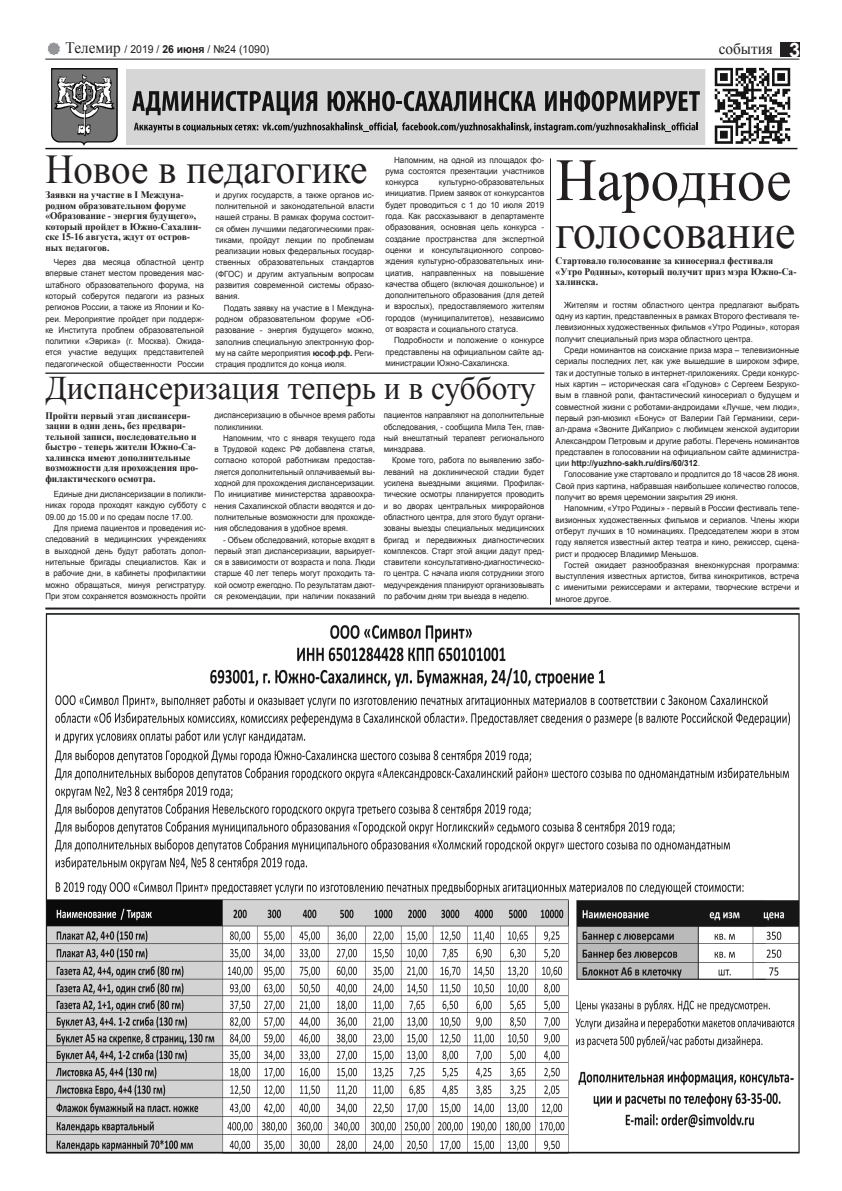
<style>
.page{position:relative;width:842px;height:1191px;background:#fff}
.page>*{position:absolute;margin:0;border:0;box-sizing:border-box;transform-origin:0 0}
.t1{font:60px "Times New Roman";color:#231f20;scale:.95 1}
.t2{font:48px "Times New Roman";color:#231f20;scale:.95 1}
.t3{font:41px "Times New Roman";color:#231f20;scale:.95 1}
.t4{font:33px "Times New Roman";color:#231f20;scale:.95 1}
.t5{font:16px "Times New Roman";color:#231f20;scale:.95 1}
.t6{font:11px "Arial";color:#231f20;scale:.95 1}
.t7{font:700 10px/10.5px "Times New Roman";color:#231f20;scale:.95 1}
.t8{font:8.5px/11.3px "Arial";color:#231f20;text-align:justify;scale:.95 1}
.t9{font:8.5px/11.3px "Arial";color:#231f20;text-align:justify;scale:.93 1}
.s1{font-family:"Times New Roman";font-size:16px}
.s2{font-weight:700}
.s3{font-family:"Arial";font-weight:700;font-size:20px;color:#fff}
</style>
<div class="page">
<hr style="left:45px;top:59px;width:754px;height:1px;background:#231f20">
<div style="left:780px;top:43px;width:19px;height:14px;background:#231f20"></div>
<svg style="left:47px;top:42px;width:13px;height:13px"></svg>
<hr style="left:45px;top:607px;width:754px;height:2px;background:#231f20">
<hr style="left:45px;top:372px;width:499px;height:2px;background:#231f20">
<div style="left:54px;top:69px;width:743px;height:75px;background:#d6d6d6"></div>
<svg style="left:132px;top:91px;width:185px;height:24px"></svg>
<svg style="left:328px;top:91px;width:208px;height:20px"></svg>
<svg style="left:545px;top:90px;width:155px;height:22px"></svg>
<svg style="left:134px;top:122px;width:564px;height:11px"></svg>
<img style="left:705px;top:67px;width:93px;height:83px">
<hr style="left:45px;top:148px;width:752px;height:1px;background:#141414">
<svg style="left:51px;top:68px;width:74px;height:76px"></svg>
<img style="left:52px;top:69px;width:65px;height:77px">
<hr style="left:550px;top:158px;width:1px;height:447px;background:#231f20">
<img style="left:45px;top:613px;width:754px;height:541px">
<p class="t6" style="left:66px;top:42px;width:216px"><span class="s1">Телемир</span> / 2019 / <span class="s2">26 июня</span> / №24 (1090)</p>
<h3 class="t5" style="left:719px;top:37px;width:87px">события <span class="s3">3</span></h3>
<h3 class="t3" style="left:45px;top:140px;width:341px">Новое в педагогике</h3>
<p class="t7" style="left:45px;top:189px;width:166px">Заявки на участие в I Междуна&shy;родном образовательном форуме «Образование - энергия будущего», который пройдет в Южно-Сахалин&shy;ске 15-16 августа, ждут от остров&shy;ных педагогов.</p>
<p class="t8" style="left:45px;top:256px;width:169px;text-indent:9px">Через два месяца областной центр впервые станет местом проведения мас&shy;штабного образовательного форума, на который соберутся педагоги из разных регионов России, а также из Японии и Ко&shy;реи. Мероприятие пройдет при поддерж&shy;ке и нститута проблем образовательной политики «Эврика» (г. Москва). Ожида&shy;ется участие ведущих представителей педагогической общественности России</p>
<p class="t8" style="left:215px;top:189px;width:169px">и других государств, а также органов ис&shy;полнительной и законодательной власти нашей страны. В рамках форума состоит&shy;ся обмен лучшими педагогическими прак&shy;тиками, пройдут лекции по проблемам реализации новых федеральных государ&shy;ственных образовательных стандартов (ФГОС) и другим актуальным вопросам развития современной системы образо&shy;вания.</p>
<p class="t8" style="left:215px;top:302px;width:169px;text-indent:9px">Подать заявку на участие в I Междуна&shy;родном образовательном форуме «Об&shy;разование - энергия будущего» можно, заполнив специальную электронную фор&shy;му на сайте мероприятия <span class="s2">юсоф.рф.</span> Реги&shy;страция продлится до конца июля.</p>
<p class="t8" style="left:386px;top:154px;width:169px;text-indent:8px">Напомним, на одной из площадок фо&shy;рума состоятся презентации участников конкурса</p>
<p class="t8" style="left:386px;top:176px;width:169px;text-indent:53px">культурно-образовательных инициатив. Прием заявок от конкурсантов будет проводиться с 1 до 10 июля 2019 года. Как рассказывают в департаменте образования, основная цель конкурса - создание пространства для экспертной оценки и консультационного сопрово&shy;ждения культурно-образовательных ини&shy;циатив, направленных на повышение качества общего (включая дошкольное) и дополнительного образования (для детей и взрослых), предоставляемого жителям городов (муниципалитетов), независимо от возраста и социального статуса.</p>
<p class="t8" style="left:386px;top:335px;width:169px;text-indent:9px">Подробности и положение о конкурсе представлены на официальном сайте ад&shy;министрации Южно-Сахалинска.</p>
<h3 class="t4" style="left:45px;top:365px;width:518px">Диспансеризация теперь и в субботу</h3>
<p class="t7" style="left:45px;top:410px;width:163px">Пройти первый этап диспансери&shy;зации в один день, без предвари&shy;тельной записи, последовательно и быстро - теперь жители Южно-Са&shy;халинска имеют дополнительные возможности для прохождения про&shy;филактического осмотра.</p>
<p class="t9" style="left:45px;top:488px;width:174px;text-indent:9px">Единые дни диспансеризации в поликли&shy;никах города проходят каждую субботу с 09.00 до 15.00 и по средам после 17.00.</p>
<p class="t9" style="left:45px;top:522px;width:174px;text-indent:9px">Для приема пациентов и проведения ис&shy;следований в медицинских учреждениях в выходной день будут работать допол&shy;нительные бригады специалистов. Как и в рабочие дни, в кабинеты профилактики можно обращаться, минуя регистратуру.<br>При этом сохраняется возможность пройти</p>
<p class="t9" style="left:214px;top:409px;width:174px">диспансеризацию в обычное время работы поликлиники.</p>
<p class="t9" style="left:214px;top:432px;width:174px;text-indent:9px">Напомним, что с января текущего года в Трудовой кодекс РФ добавлена статья, согласно которой работникам предостав&shy;ляется дополнительный оплачиваемый вы&shy;ходной для прохождения диспансеризации.<br>По инициативе министерства здравоохра&shy;нения Сахалинской области вводятся и до&shy;полнительные возможности для прохожде&shy;ния обследования в удобное время.</p>
<p class="t9" style="left:214px;top:534px;width:174px;text-indent:9px">- Объем обследований, которые входят в первый этап диспансеризации, варьирует&shy;ся в зависимости от возраста и пола. Люди старше 40 лет теперь могут проходить та&shy;кой осмотр ежегодно. По результатам дают&shy;ся рекомендации, при наличии показаний</p>
<p class="t9" style="left:384px;top:409px;width:174px">пациентов направляют на дополнительные обследования, - сообщила Мила Тен, глав&shy;ный внештатный терапевт регионального минздрава.</p>
<p class="t9" style="left:384px;top:455px;width:174px;text-indent:9px">Кроме того, работа по выявлению забо&shy;леваний на доклинической стадии будет усилена выездными акциями. Профилак&shy;тические осмотры планируется проводить и во дворах центральных микрорайонов областного центра, для этого будут органи&shy;зованы выезды специальных медицинских бригад и передвижных диагностических комплексов. Старт этой акции дадут пред&shy;ставители консультативно-диагностическо&shy;го центра. С начала июля сотрудники этого медучреждения планируют организовывать по рабочим дням три выезда в неделю.</p>
<h1 class="t1" style="left:556px;top:138px;width:250px">Народное</h1>
<h2 class="t2" style="left:556px;top:198px;width:254px">голосование</h2>
<p class="t7" style="left:556px;top:255px;width:255px">Стартовало голосование за киносериал фестиваля «Утро Родины», который получит приз мэра Южно-Са&shy;халинска.</p>
<p class="t8" style="left:556px;top:299px;width:258px;text-indent:9px">Жителям и гостям областного центра предлагают выбрать одну из картин, представленных в рамках второго фестиваля те&shy;левизионных художественных фильмов «Утро Родины», которая получит специальный приз мэра областного центра.</p>
<p class="t8" style="left:556px;top:344px;width:258px;text-indent:9px">Среди номинантов на соискание приза мэра – телевизионные сериалы последних лет, как уже вышедшие в широком эфире, так и доступные только в интернет-приложениях. Среди конкурс&shy;ных картин – историческая сага «Годунов» с Сергеем Безруко&shy;вым в главной роли, фантастический киносериал о будущем и совместной жизни с роботами-андроидами «Лучше, чем люди», первый рэп-мюзикл «Бонус» от Валерии Гай Германики, сери&shy;ал-драма «Звоните ДиКаприо» с любимцем женской аудитории Александром Петровым и другие работы. Перечень номинантов представлен в голосовании на официальном сайте администра&shy;ции <span class="s2">http://yuzhno-sakh.ru/dirs/60/312</span>.</p>
<p class="t8" style="left:556px;top:469px;width:258px;text-indent:9px">Голосование уже стартовало и продлится до 18 часов 28 июня.<br>Свой приз картина, набравшая наибольшее количество голосов, получит во время церемонии закрытия 29 июня.</p>
<p class="t8" style="left:556px;top:502px;width:258px;text-indent:9px">Напомним, «Утро Родины» - первый в России фестиваль теле&shy;визионных художественных фильмов и сериалов. Члены жюри отберут лучших в 10 номинациях. Председателем жюри в этом году является известный актер театра и кино, режиссер, сцена&shy;рист и продюсер Владимир Меньшов.</p>
<p class="t8" style="left:556px;top:559px;width:258px;text-indent:9px">Гостей ожидает разнообразная внеконкурсная программа: выступления известных артистов, битва кинокритиков, встреча с именитыми режиссерами и актерами, творческие встречи и многое другое.</p>
</div>
